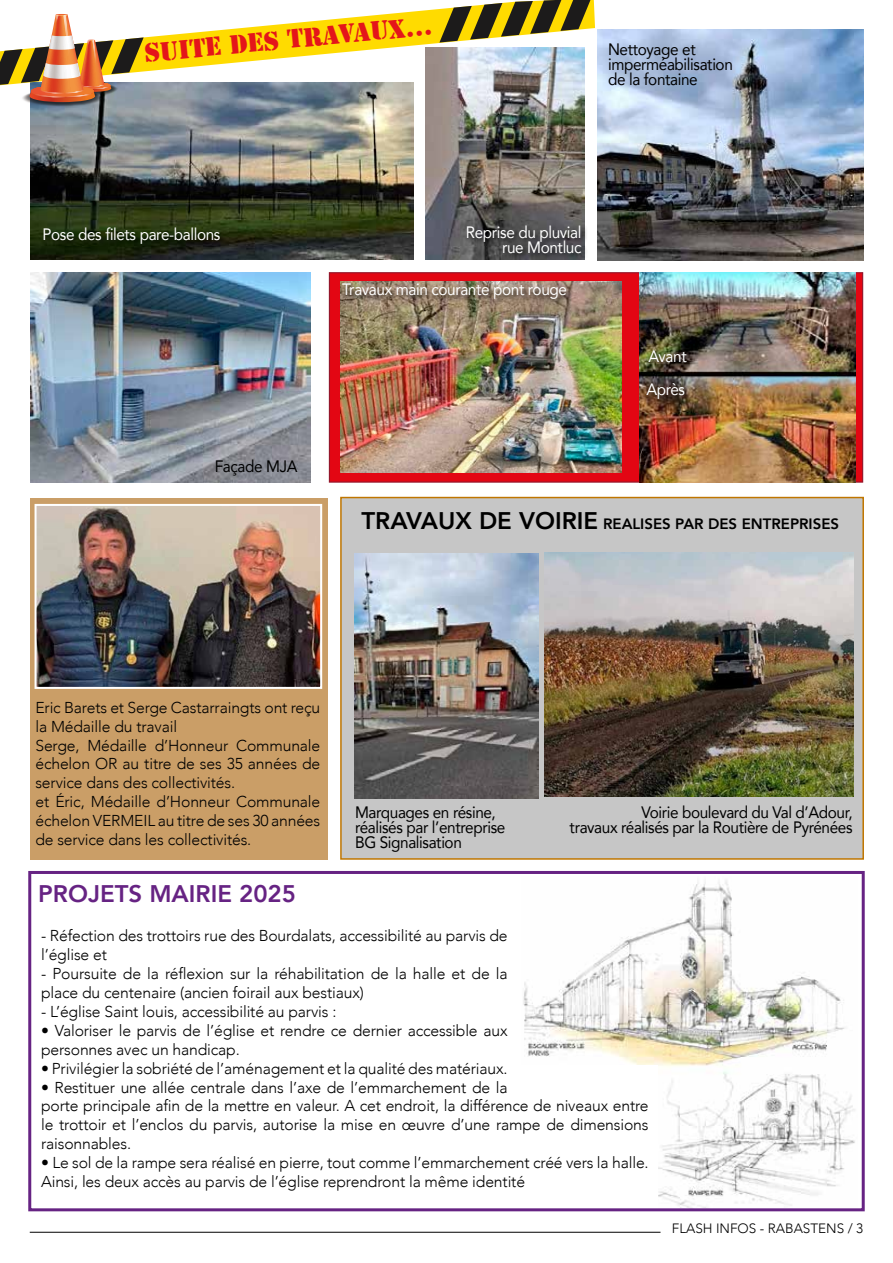
<style>
.page{position:relative;width:893px;height:1263px;background:#fff}
.page>*{position:absolute;margin:0;border:0;box-sizing:border-box;transform-origin:0 0}
.t1{font:24.6px "Stencil Std";color:#e4151a}
.t2{font:800 24px "Avenir";color:#662383}
.t3{font:16.5px/15px "Avenir";letter-spacing:-.025em;color:#000;scale:.93 1}
.t4{font:16.5px/33.3px "Avenir";letter-spacing:-.025em;color:#fff;scale:.93 1}
.t5{font:300 15.75px/18.9px "Avenir";letter-spacing:-.01em;color:#000}
.t6{font:800 15px "Avenir";color:#000}
.t7{font:300 13.5px "Avenir";color:#000}
.s1{font-size:24px}
</style>
<div class="page">
<img style="left:523px;top:880px;width:332px;height:327px">
<div style="left:519px;top:1065px;width:138px;height:144px;background:#fff"></div>
<div style="left:28px;top:871px;width:837px;height:340px;border:3px solid #662383"></div>
<div style="left:340px;top:497px;width:524px;height:363px;background:#c6c6c6;border:2px solid #c07600"></div>
<img style="left:30px;top:85px;width:383px;height:174px">
<div style="left:42px;top:226px;width:185px;height:25px;background:#000;opacity:.75"></div>
<img style="left:426px;top:85px;width:158px;height:174px">
<div style="left:329px;top:272px;width:534px;height:211px;background:#e30613;border:1px solid #95172b"></div>
<hr style="left:30px;top:1232px;width:630px;height:1px;background:#000">
<svg style="left:144px;top:0;width:451px;height:85px"></svg>
<svg style="left:439px;top:0;width:151px;height:43px"></svg>
<svg style="left:22px;top:90px;width:81px;height:17px"></svg>
<svg style="left:25px;top:90px;width:75px;height:16px"></svg>
<svg style="left:27px;top:90px;width:71px;height:15px"></svg>
<div style="left:28px;top:90px;width:69px;height:14px;background:#2f3842;border-radius:50%"></div>
<svg style="left:30px;top:90px;width:65px;height:14px"></svg>
<svg style="left:0;top:14px;width:144px;height:88px"></svg>
<img style="left:597px;top:30px;width:266px;height:230px">
<img style="left:341px;top:281px;width:281px;height:192px">
<img style="left:639px;top:272px;width:217px;height:210px">
<div style="left:341px;top:282px;width:233px;height:25px;background:#000;opacity:.75"></div>
<div style="left:648px;top:349px;width:45px;height:20px;background:#000;opacity:.75"></div>
<div style="left:645px;top:381px;width:47px;height:25px;background:#000;opacity:.75"></div>
<img style="left:30px;top:273px;width:280px;height:210px">
<div style="left:465px;top:224px;width:123px;height:36px;background:#000;opacity:.75"></div>
<div style="left:30px;top:498px;width:297px;height:362px;background:#ca9e67"></div>
<img style="left:38px;top:507px;width:281px;height:179px">
<div style="left:35px;top:504px;width:287px;height:185px;border:2px solid #fff"></div>
<img style="left:545px;top:553px;width:308px;height:244px">
<img style="left:355px;top:553px;width:184px;height:245px">
<h1 class="t1" style="left:143px;top:36px;width:290px;rotate:-5deg">SUITE DES TRAVAUX...</h1>
<p class="t3" style="left:608px;top:41px;width:136px">Nettoyage et imperméabilisation de la fontaine</p>
<p class="t4" style="left:43px;top:217px;width:193px">Pose des filets pare-ballons</p>
<p class="t4" style="left:466px;top:224px;width:126px;line-height:15px;text-align:right">Reprise du pluvial rue Montluc</p>
<p class="t4" style="left:342px;top:272px;width:243px">Travaux main courante pont rouge</p>
<p class="t3" style="left:215px;top:458px;width:90px">Façade MJA</p>
<p class="t4" style="left:646px;top:339px;width:45px">Avant<br>Après</p>
<p class="t6" style="left:361px;top:512px;width:479px"><span class="s1">TRAVAUX DE VOIRIE</span> REALISES PAR DES ENTREPRISES</p>
<p class="t5" style="left:35px;top:698px;width:286px">Eric Barets et Serge Castarraingts ont reçu la Médaille du travail<br>Serge, Médaille d’Honneur Communale échelon OR au titre de ses 35 années de service dans des collectivités.<br>et Éric, Médaille d’Honneur Communale échelon VERMEIL au titre de ses 30 années de service dans les collectivités.</p>
<h2 class="t2" style="left:38px;top:874px;width:259px">PROJETS MAIRIE 2025</h2>
<p class="t3" style="left:355px;top:804px;width:163px">Marquages en résine, réalisés par l’entreprise<br>BG Signalisation</p>
<p class="t3" style="left:570px;top:804px;width:306px;text-align:right">Voirie boulevard du Val d’Adour,<br>travaux réalisés par la Routière de Pyrénées</p>
<p class="t5" style="left:41px;top:926px;width:468px">- Réfection des trottoirs rue des Bourdalats, accessibilité au parvis de l’église et</p>
<p class="t5" style="left:41px;top:964px;width:468px">- Poursuite de la réflexion sur la réhabilitation de la halle et de la place du centenaire (ancien foirail aux bestiaux)</p>
<p class="t5" style="left:41px;top:1002px;width:297px">- L’église Saint louis, accessibilité au parvis :</p>
<p class="t5" style="left:41px;top:1021px;width:468px">• Valoriser le parvis de l’église et rendre ce dernier accessible aux personnes avec un handicap.</p>
<p class="t5" style="left:41px;top:1059px;width:468px">• Privilégier la sobriété de l’aménagement et la qualité des matériaux.</p>
<p class="t5" style="left:41px;top:1078px;width:609px">• Restituer une allée centrale dans l’axe de l’emmarchement de la<br>porte principale afin de la mettre en valeur. A cet endroit, la différence de niveaux entre le trottoir et l’enclos du parvis, autorise la mise en œuvre d’une rampe de dimensions raisonnables.</p>
<p class="t5" style="left:41px;top:1153px;width:609px">• Le sol de la rampe sera réalisé en pierre, tout comme l’emmarchement créé vers la halle.<br>Ainsi, les deux accès au parvis de l’église reprendront la même identité</p>
<p class="t7" style="left:672px;top:1220px;width:193px">FLASH INFOS - RABASTENS / 3</p>
</div>
